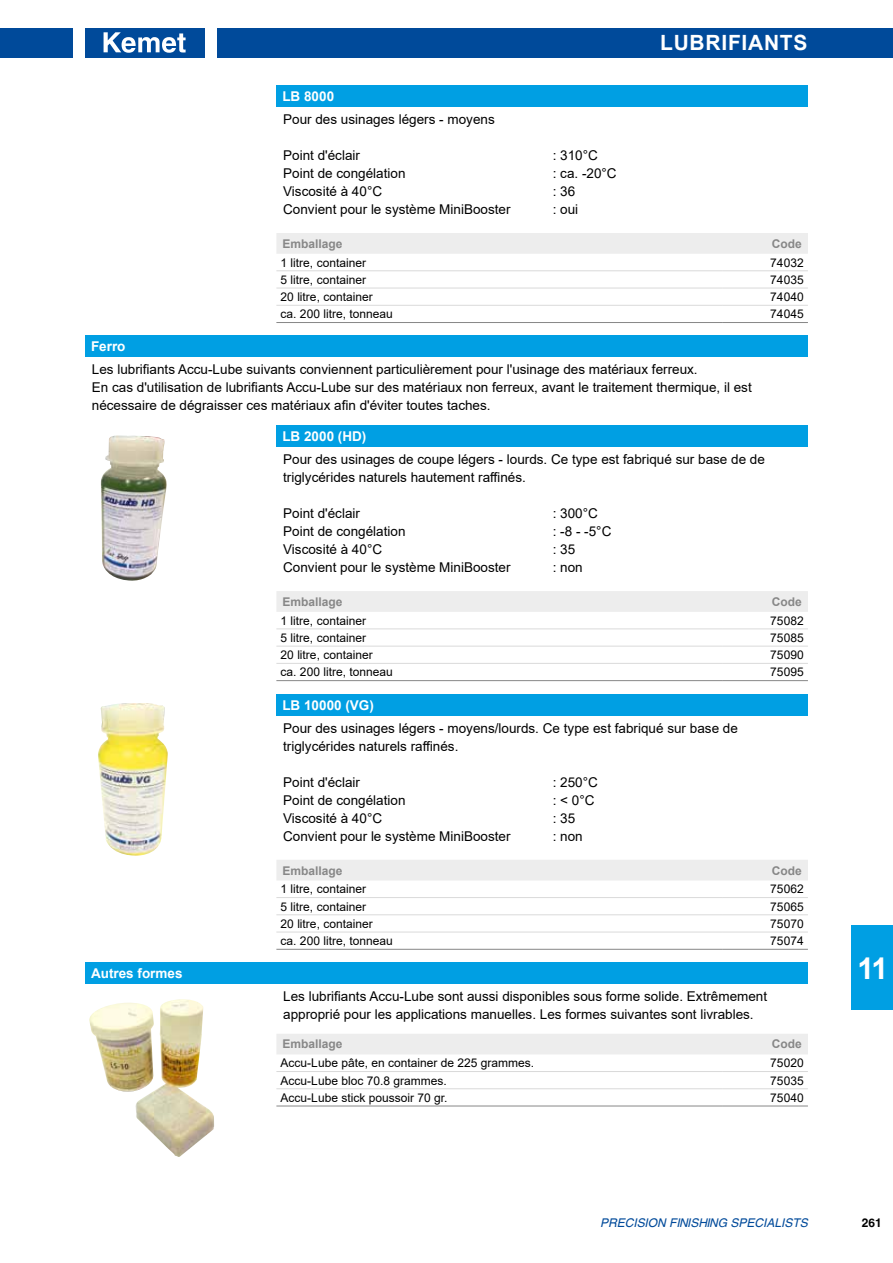
<style>
.page{position:relative;width:893px;height:1263px;background:#fff}
.page>*{position:absolute;margin:0;border:0;box-sizing:border-box;transform-origin:0 0}
.t1{font:700 30px "Arial";color:#fff}
.t2{font:700 21px "Arial";letter-spacing:.035em;color:#fff}
.t3{font:13.5px/18px "Arial";color:#000}
.t4{font:700 13.5px "Arial";color:#fff}
.t5{font:12px "Arial";color:#000}
.t6{font:700 12px "Arial";color:#878787}
.t7{font:italic 12px "Swansea";color:#004a9a}
.t8{font:700 12px "Swansea";color:#000}
</style>
<div class="page">
<div style="left:852px;top:926px;width:41px;height:84px;background:#009fe3"></div>
<div style="left:217px;top:28px;width:676px;height:29px;background:#004a9a"></div>
<div style="left:0;top:28px;width:72px;height:29px;background:#004a9a"></div>
<div style="left:85px;top:28px;width:119px;height:29px;background:#004a9a"></div>
<svg style="left:104px;top:32px;width:82px;height:21px"></svg>
<div style="left:276px;top:85px;width:532px;height:22px;background:#009fe3"></div>
<div style="left:276px;top:233px;width:532px;height:21px;background:#ededed"></div>
<hr style="left:276px;top:271px;width:447px;height:1px;background:#dadada">
<hr style="left:723px;top:271px;width:85px;height:1px;background:#dadada">
<hr style="left:276px;top:288px;width:447px;height:1px;background:#dadada">
<hr style="left:723px;top:288px;width:85px;height:1px;background:#dadada">
<hr style="left:276px;top:305px;width:447px;height:1px;background:#dadada">
<hr style="left:723px;top:305px;width:85px;height:1px;background:#dadada">
<hr style="left:276px;top:322px;width:447px;height:1px;background:#878787">
<hr style="left:723px;top:322px;width:85px;height:1px;background:#878787">
<div style="left:85px;top:335px;width:723px;height:22px;background:#009fe3"></div>
<div style="left:276px;top:425px;width:532px;height:22px;background:#009fe3"></div>
<div style="left:276px;top:591px;width:532px;height:21px;background:#ededed"></div>
<hr style="left:276px;top:629px;width:447px;height:1px;background:#dadada">
<hr style="left:723px;top:629px;width:85px;height:1px;background:#dadada">
<hr style="left:276px;top:646px;width:447px;height:1px;background:#dadada">
<hr style="left:723px;top:646px;width:85px;height:1px;background:#dadada">
<hr style="left:276px;top:663px;width:447px;height:1px;background:#dadada">
<hr style="left:723px;top:663px;width:85px;height:1px;background:#dadada">
<hr style="left:276px;top:680px;width:447px;height:1px;background:#878787">
<hr style="left:723px;top:680px;width:85px;height:1px;background:#878787">
<div style="left:276px;top:694px;width:532px;height:22px;background:#009fe3"></div>
<div style="left:276px;top:860px;width:532px;height:20px;background:#ededed"></div>
<hr style="left:276px;top:897px;width:447px;height:1px;background:#dadada">
<hr style="left:723px;top:897px;width:85px;height:1px;background:#dadada">
<hr style="left:276px;top:914px;width:447px;height:1px;background:#dadada">
<hr style="left:723px;top:914px;width:85px;height:1px;background:#dadada">
<hr style="left:276px;top:932px;width:447px;height:1px;background:#dadada">
<hr style="left:723px;top:932px;width:85px;height:1px;background:#dadada">
<hr style="left:276px;top:949px;width:447px;height:1px;background:#878787">
<hr style="left:723px;top:949px;width:85px;height:1px;background:#878787">
<div style="left:85px;top:962px;width:723px;height:22px;background:#009fe3"></div>
<div style="left:276px;top:1034px;width:532px;height:20px;background:#ededed"></div>
<hr style="left:276px;top:1071px;width:447px;height:1px;background:#dadada">
<hr style="left:723px;top:1071px;width:85px;height:1px;background:#dadada">
<hr style="left:276px;top:1088px;width:447px;height:1px;background:#dadada">
<hr style="left:723px;top:1088px;width:85px;height:1px;background:#dadada">
<hr style="left:276px;top:1106px;width:447px;height:1px;background:#878787">
<hr style="left:723px;top:1106px;width:85px;height:1px;background:#878787">
<img style="left:100px;top:435px;width:67px;height:146px">
<img style="left:98px;top:703px;width:70px;height:153px">
<img style="left:89px;top:999px;width:125px;height:158px">
<h2 class="t2" style="left:660px;top:28px;width:149px">Lubrifiants</h2>
<p class="t4" style="left:282px;top:87px;width:53px">LB 8000</p>
<p class="t3" style="left:283px;top:110px;width:213px">Pour des usinages légers - moyens</p>
<p class="t3" style="left:283px;top:146px;width:78px">Point d'éclair</p>
<p class="t3" style="left:553px;top:146px;width:47px">: 310°C</p>
<p class="t3" style="left:283px;top:164px;width:124px">Point de congélation</p>
<p class="t3" style="left:553px;top:164px;width:65px">: ca. -20°C</p>
<p class="t3" style="left:283px;top:182px;width:100px">Viscosité à 40°C</p>
<p class="t3" style="left:553px;top:182px;width:24px">: 36</p>
<p class="t3" style="left:283px;top:200px;width:229px">Convient pour le système MiniBooster</p>
<p class="t3" style="left:553px;top:200px;width:27px">: oui</p>
<p class="t6" style="left:282px;top:235px;width:62px">Emballage</p>
<p class="t6" style="left:772px;top:235px;width:31px">Code</p>
<p class="t5" style="left:281px;top:254px;width:87px">1 litre, container</p>
<p class="t5" style="left:770px;top:254px;width:35px">74032</p>
<p class="t5" style="left:281px;top:271px;width:87px">5 litre, container</p>
<p class="t5" style="left:770px;top:271px;width:35px">74035</p>
<p class="t5" style="left:281px;top:289px;width:94px">20 litre, container</p>
<p class="t5" style="left:770px;top:289px;width:35px">74040</p>
<p class="t5" style="left:281px;top:306px;width:114px">ca. 200 litre, tonneau</p>
<p class="t5" style="left:770px;top:306px;width:35px">74045</p>
<p class="t4" style="left:91px;top:337px;width:36px">Ferro</p>
<p class="t3" style="left:92px;top:361px;width:661px">Les lubrifiants Accu-Lube suivants conviennent particulièrement pour l'usinage des matériaux ferreux.<br>En cas d'utilisation de lubrifiants Accu-Lube sur des matériaux non ferreux, avant le traitement thermique, il est nécessaire de dégraisser ces matériaux afin d'éviter toutes taches.</p>
<p class="t4" style="left:282px;top:427px;width:86px">LB 2000 (HD)</p>
<p class="t3" style="left:283px;top:450px;width:483px">Pour des usinages de coupe légers - lourds. Ce type est fabriqué sur base de de triglycérides naturels hautement raffinés.</p>
<p class="t3" style="left:283px;top:504px;width:78px">Point d'éclair</p>
<p class="t3" style="left:553px;top:504px;width:47px">: 300°C</p>
<p class="t3" style="left:283px;top:522px;width:124px">Point de congélation</p>
<p class="t3" style="left:553px;top:522px;width:60px">: -8 - -5°C</p>
<p class="t3" style="left:283px;top:540px;width:100px">Viscosité à 40°C</p>
<p class="t3" style="left:553px;top:540px;width:24px">: 35</p>
<p class="t3" style="left:283px;top:558px;width:229px">Convient pour le système MiniBooster</p>
<p class="t3" style="left:553px;top:558px;width:32px">: non</p>
<p class="t6" style="left:282px;top:593px;width:62px">Emballage</p>
<p class="t6" style="left:772px;top:593px;width:31px">Code</p>
<p class="t5" style="left:281px;top:612px;width:87px">1 litre, container</p>
<p class="t5" style="left:770px;top:612px;width:35px">75082</p>
<p class="t5" style="left:281px;top:629px;width:87px">5 litre, container</p>
<p class="t5" style="left:770px;top:629px;width:35px">75085</p>
<p class="t5" style="left:281px;top:647px;width:94px">20 litre, container</p>
<p class="t5" style="left:770px;top:647px;width:35px">75090</p>
<p class="t5" style="left:281px;top:664px;width:114px">ca. 200 litre, tonneau</p>
<p class="t5" style="left:770px;top:664px;width:35px">75095</p>
<p class="t4" style="left:282px;top:695px;width:93px">LB 10000 (VG)</p>
<p class="t3" style="left:283px;top:719px;width:456px">Pour des usinages légers - moyens/lourds. Ce type est fabriqué sur base de triglycérides naturels raffinés.</p>
<p class="t3" style="left:283px;top:773px;width:78px">Point d'éclair</p>
<p class="t3" style="left:553px;top:773px;width:47px">: 250°C</p>
<p class="t3" style="left:283px;top:791px;width:124px">Point de congélation</p>
<p class="t3" style="left:553px;top:791px;width:43px">: &lt; 0°C</p>
<p class="t3" style="left:283px;top:809px;width:100px">Viscosité à 40°C</p>
<p class="t3" style="left:553px;top:809px;width:24px">: 35</p>
<p class="t3" style="left:283px;top:827px;width:229px">Convient pour le système MiniBooster</p>
<p class="t3" style="left:553px;top:827px;width:32px">: non</p>
<p class="t6" style="left:282px;top:862px;width:62px">Emballage</p>
<p class="t6" style="left:772px;top:862px;width:31px">Code</p>
<p class="t5" style="left:281px;top:881px;width:87px">1 litre, container</p>
<p class="t5" style="left:770px;top:881px;width:35px">75062</p>
<p class="t5" style="left:281px;top:898px;width:87px">5 litre, container</p>
<p class="t5" style="left:770px;top:898px;width:35px">75065</p>
<p class="t5" style="left:281px;top:915px;width:94px">20 litre, container</p>
<p class="t5" style="left:770px;top:915px;width:35px">75070</p>
<p class="t5" style="left:281px;top:932px;width:114px">ca. 200 litre, tonneau</p>
<p class="t5" style="left:770px;top:932px;width:35px">75074</p>
<p class="t4" style="left:91px;top:964px;width:93px">Autres formes</p>
<p class="t3" style="left:283px;top:987px;width:485px">Les lubrifiants Accu-Lube sont aussi disponibles sous forme solide. Extrêmement approprié pour les applications manuelles. Les formes suivantes sont livrables.</p>
<p class="t6" style="left:282px;top:1036px;width:62px">Emballage</p>
<p class="t6" style="left:772px;top:1036px;width:31px">Code</p>
<p class="t5" style="left:281px;top:1055px;width:255px">Accu-Lube pâte, en container de 225 grammes.</p>
<p class="t5" style="left:770px;top:1055px;width:35px">75020</p>
<p class="t5" style="left:281px;top:1072px;width:168px">Accu-Lube bloc 70.8 grammes.</p>
<p class="t5" style="left:770px;top:1072px;width:35px">75035</p>
<p class="t5" style="left:281px;top:1089px;width:168px">Accu-Lube stick poussoir 70 gr.</p>
<p class="t5" style="left:770px;top:1089px;width:35px">75040</p>
<h1 class="t1" style="left:857px;top:947px;width:32px">11</h1>
<p class="t7" style="left:600px;top:1216px;width:209px">PRECISION FINISHING SPECIALISTS</p>
<p class="t8" style="left:862px;top:1215px;width:22px">261</p>
</div>
